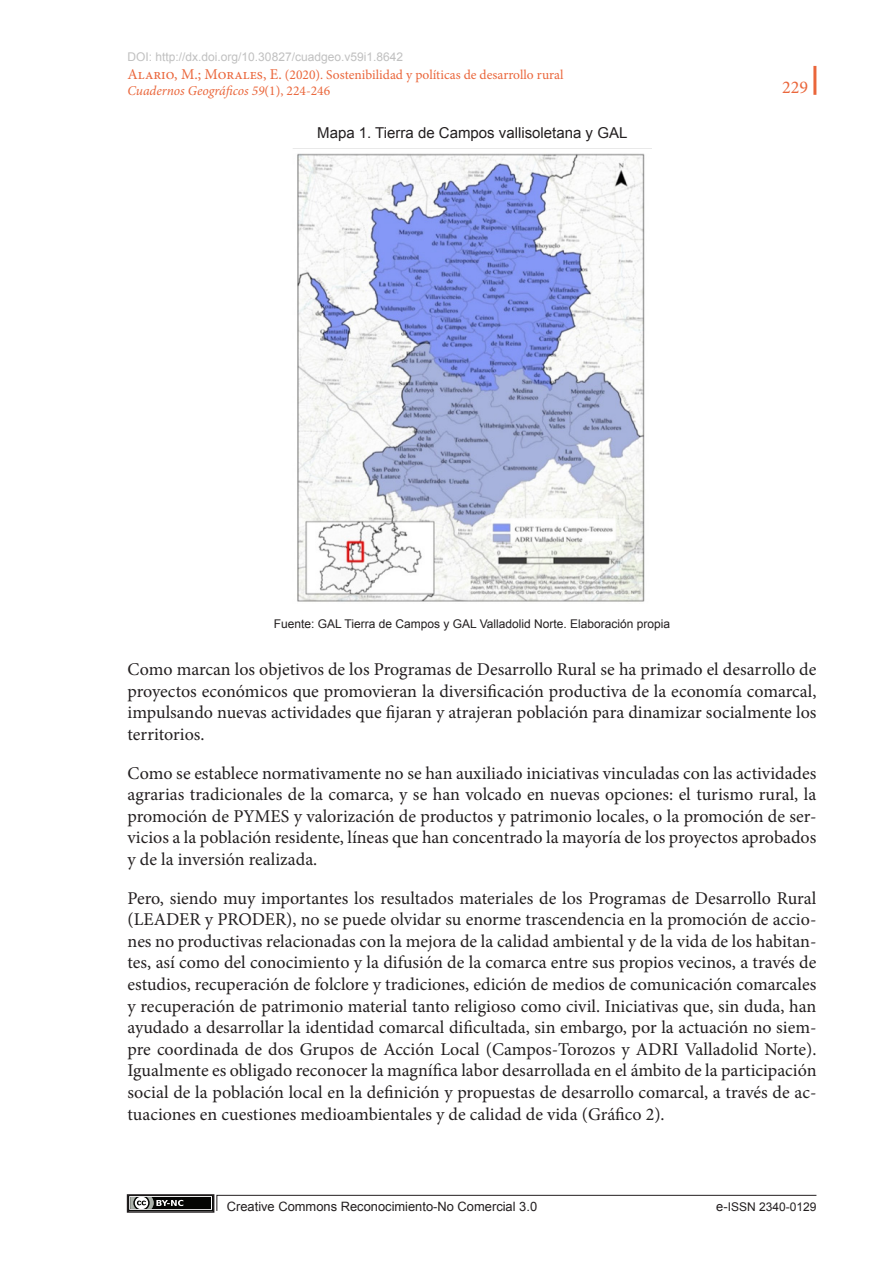
<style>
.page{position:relative;width:893px;height:1263px;background:#fff}
.page>*{position:absolute;margin:0;border:0;box-sizing:border-box;transform-origin:0 0}
.t1{font:18px/21.6px "Minion Pro";letter-spacing:-.005em;color:#231f20;text-align:justify}
.t2{font:18px "Minion Pro";color:#ea663b}
.LEYENDAS{font:15px "Arial";color:#231f20}
.t3{font:13.5px/16.2px "Minion Pro";color:#ea663b}
.t4{font:12.9px "Arial";color:#231f20}
.Piesdefoto{font:12px "Arial";color:#231f20}
.t5{font:12px "Arial";color:#c0c0c0}
.s1{font-size:15px}
.s2{font-style:italic}
.s3{font-size:12.9px}
</style>
<div class="page">
<hr style="left:813px;top:66px;width:3px;height:29px;background:#ea663b">
<div style="left:130px;top:1197px;width:81px;height:12px;background:#040503"></div>
<svg style="left:130px;top:1197px;width:53px;height:12px"></svg>
<div style="left:127px;top:1194px;width:87px;height:19px;border:2px solid #231f20"></div>
<svg style="left:216px;top:1194px;width:601px;height:17px"></svg>
<img style="left:297px;top:153px;width:348px;height:449px">
<p class="t5" style="left:128px;top:49px;width:277px">DOI: http://dx.doi.org/10.30827/cuadgeo.v59i1.8642</p>
<p class="t3" style="left:128px;top:66px;width:438px"><span class="s1">Alario, M.; Morales, E.</span> (2020). Sostenibilidad y políticas de desarrollo rural<br><span class="s2">Cuadernos Geográficos 59</span>(1), 224-246</p>
<p class="LEYENDAS" style="left:317px;top:123px;width:312px">Mapa 1. Tierra de Campos vallisoletana y GAL</p>
<p class="t2" style="left:782px;top:75px;width:27px">229</p>
<p class="Piesdefoto" style="left:274px;top:616px;width:398px">Fuente: GAL Tierra de Campos y GAL Valladolid Norte. Elaboración propia</p>
<p class="t1" style="left:128px;top:659px;width:690px">Como marcan los objetivos de los Programas de Desarrollo Rural se ha primado el desarrollo de proyectos económicos que promovieran la diversificación productiva de la economía comarcal, impulsando nuevas actividades que fijaran y atrajeran población para dinamizar socialmente los territorios.</p>
<p class="t1" style="left:128px;top:762px;width:690px">Como se establece normativamente no se han auxiliado iniciativas vinculadas con las actividades agrarias tradicionales de la comarca, y se han volcado en nuevas opciones: el turismo rural, la promoción de PYMES y valorización de productos y patrimonio locales, o la promoción de ser&shy;vicios a la población residente, líneas que han concentrado la mayoría de los proyectos aprobados y de la inversión realizada.</p>
<p class="t1" style="left:128px;top:887px;width:690px">Pero, siendo muy importantes los resultados materiales de los Programas de Desarrollo Rural (LEADER y PRODER), no se puede olvidar su enorme trascendencia en la promoción de accio&shy;nes no productivas relacionadas con la mejora de la calidad ambiental y de la vida de los habitan&shy;tes, así como del conocimiento y la difusión de la comarca entre sus propios vecinos, a través de estudios, recuperación de folclore y tradiciones, edición de medios de comunicación comarcales y recuperación de patrimonio material tanto religioso como civil. Iniciativas que, sin duda, han ayudado a desarrollar la identidad comarcal dificultada, sin embargo, por la actuación no siem&shy;pre coordinada de dos Grupos de Acción Local (Campos-Torozos y ADRI Valladolid Norte).<br>Igualmente es obligado reconocer la magnífica labor desarrollada en el ámbito de la participación social de la población local en la definición y propuestas de desarrollo comarcal, a través de ac&shy;tuaciones en cuestiones medioambientales y de calidad de vida (Gráfico 2).</p>
<p class="t4" style="left:227px;top:1198px;width:312px">Creative Commons Reconocimiento-No Comercial 3.0</p>
<p class="Piesdefoto" style="left:716px;top:1199px;width:102px"><span class="s3">e-</span>ISSN 2340-0129</p>
</div>
